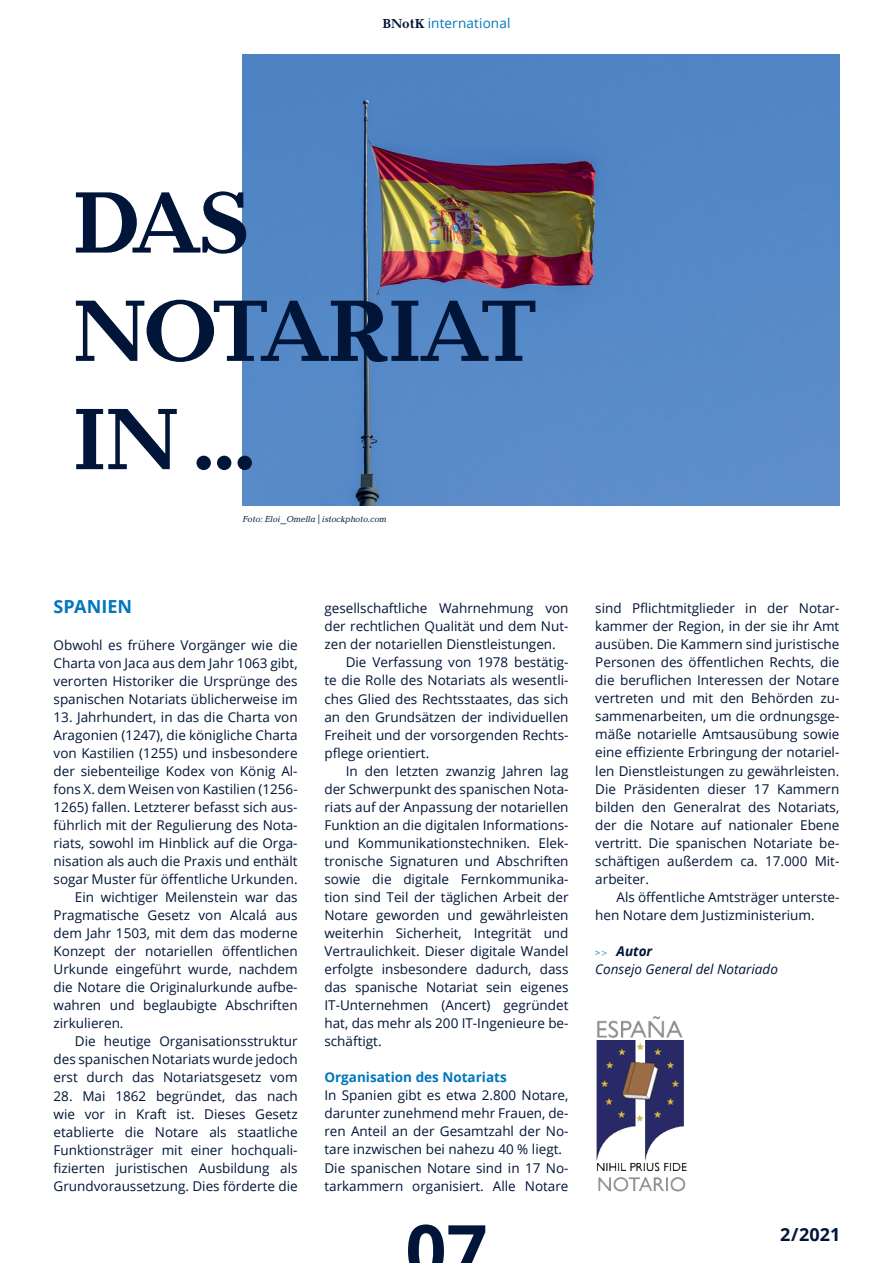
<style>
.page{position:relative;width:893px;height:1263px;background:#fff}
.page>*{position:absolute;margin:0;border:0;box-sizing:border-box;transform-origin:0 0}
.t1{font:700 90px/108.3px "Baltica";letter-spacing:-.03em;color:#001537}
.t2{font:700 72px "Open Sans";color:#001537}
.t3{font:700 18px "Open Sans";color:#0076be}
.t4{font:700 18px "Open Sans";color:#001537}
.t5{font:13.5px/18px "Open Sans";color:#001537;text-align:justify}
.t6{font:italic 13.5px/18px "Open Sans";color:#001537}
.t7{font:700 13.5px "Open Sans";color:#0076be}
.t8{font:13.5px "Open Sans";letter-spacing:.01em;color:#0076be}
.t9{font:italic 9px "Baltica";color:#001537}
.s1{font-family:"Baltica";font-weight:700;color:#001537}
.s2{font-style:normal;font-size:9px;color:#0076be}
.s3{font-family:"Baltica";font-size:9px;color:#0076be}
.s4{font-weight:700}
</style>
<div class="page">
<img style="left:242px;top:54px;width:597px;height:451px">
<img style="left:596px;top:1017px;width:90px;height:174px">
<p class="t8" style="left:383px;top:14px;width:129px"><span class="s1">BNotK</span> international</p>
<h1 class="t1" style="left:72px;top:173px;width:466px">DAS<br>NOTARIAT<br>IN ...</h1>
<p class="t9" style="left:243px;top:513px;width:145px">Foto: Eloi_Omella | istockphoto.com</p>
<h3 class="t3" style="left:54px;top:594px;width:80px">SPANIEN</h3>
<p class="t5" style="left:54px;top:635px;width:246px">Obwohl es frühere Vorgänger wie die Charta von Jaca aus dem Jahr 1063 gibt, verorten Historiker die Ursprünge des spanischen Notariats üblicherweise im</p>
<p class="t5" style="left:54px;top:707px;width:246px">13. Jahrhundert, in das die Charta von</p>
<p class="t5" style="left:54px;top:725px;width:246px">Aragonien (1247), die königliche Charta</p>
<p class="t5" style="left:54px;top:743px;width:246px">von Kastilien (1255) und insbesondere</p>
<p class="t5" style="left:54px;top:761px;width:246px">der siebenteilige Kodex von König Al-</p>
<p class="t5" style="left:54px;top:780px;width:246px">fons X. dem Weisen von Kastilien (1256-</p>
<p class="t5" style="left:54px;top:798px;width:246px">1265) fallen. Letzterer befasst sich aus-</p>
<p class="t5" style="left:54px;top:816px;width:246px">führlich mit der Regulierung des Nota-</p>
<p class="t5" style="left:54px;top:834px;width:246px">riats, sowohl im Hinblick auf die Orga-</p>
<p class="t5" style="left:54px;top:852px;width:246px">nisation als auch die Praxis und enthält</p>
<p class="t5" style="left:54px;top:870px;width:246px">sogar Muster für öffentliche Urkunden.</p>
<p class="t5" style="left:75px;top:888px;width:224px">Ein wichtiger Meilenstein war das</p>
<p class="t5" style="left:54px;top:906px;width:246px">Pragmatische Gesetz von Alcalá aus</p>
<p class="t5" style="left:54px;top:924px;width:246px">dem Jahr 1503, mit dem das moderne</p>
<p class="t5" style="left:54px;top:942px;width:246px">Konzept der notariellen öffentlichen</p>
<p class="t5" style="left:54px;top:960px;width:246px">Urkunde eingeführt wurde, nachdem</p>
<p class="t5" style="left:54px;top:978px;width:246px">die Notare die Originalurkunde aufbe-</p>
<p class="t5" style="left:54px;top:996px;width:246px">wahren und beglaubigte Abschriften</p>
<p class="t5" style="left:54px;top:1014px;width:71px">zirkulieren.</p>
<p class="t5" style="left:75px;top:1032px;width:224px">Die heutige Organisationsstruktur</p>
<p class="t5" style="left:54px;top:1050px;width:246px">des spanischen Notariats wurde jedoch</p>
<p class="t5" style="left:54px;top:1068px;width:246px">erst durch das Notariatsgesetz vom</p>
<p class="t5" style="left:54px;top:1086px;width:246px">28. Mai 1862 begründet, das nach wie vor in Kraft ist. Dieses Gesetz etablierte die Notare als staatliche Funktionsträger mit einer hochquali&shy;fizierten juristischen Ausbildung als Grundvoraussetzung. Dies förderte die</p>
<p class="t5" style="left:324px;top:599px;width:246px">gesellschaftliche Wahrnehmung von</p>
<p class="t5" style="left:324px;top:617px;width:246px">der rechtlichen Qualität und dem Nut-</p>
<p class="t5" style="left:324px;top:635px;width:233px">zen der notariellen Dienstleistungen.</p>
<p class="t5" style="left:346px;top:653px;width:224px">Die Verfassung von 1978 bestätig-</p>
<p class="t5" style="left:324px;top:671px;width:246px">te die Rolle des Notariats als wesentli-</p>
<p class="t5" style="left:324px;top:689px;width:246px">ches Glied des Rechtsstaates, das sich</p>
<p class="t5" style="left:324px;top:707px;width:246px">an den Grundsätzen der individuellen</p>
<p class="t5" style="left:324px;top:725px;width:246px">Freiheit und der vorsorgenden Rechts-</p>
<p class="t5" style="left:324px;top:743px;width:106px">pflege orientiert.</p>
<p class="t5" style="left:346px;top:761px;width:224px">In den letzten zwanzig Jahren lag</p>
<p class="t5" style="left:324px;top:779px;width:246px">der Schwerpunkt des spanischen Nota-</p>
<p class="t5" style="left:324px;top:797px;width:246px">riats auf der Anpassung der notariellen</p>
<p class="t5" style="left:324px;top:815px;width:246px">Funktion an die digitalen Informations-</p>
<p class="t5" style="left:324px;top:833px;width:246px">und Kommunikationstechniken. Elek-</p>
<p class="t5" style="left:324px;top:851px;width:246px">tronische Signaturen und Abschriften</p>
<p class="t5" style="left:324px;top:870px;width:246px">sowie die digitale Fernkommunika-</p>
<p class="t5" style="left:324px;top:888px;width:246px">tion sind Teil der täglichen Arbeit der</p>
<p class="t5" style="left:324px;top:906px;width:246px">Notare geworden und gewährleisten</p>
<p class="t5" style="left:324px;top:924px;width:246px">weiterhin Sicherheit, Integrität und</p>
<p class="t5" style="left:324px;top:942px;width:246px">Vertraulichkeit. Dieser digitale Wandel</p>
<p class="t5" style="left:324px;top:960px;width:246px">erfolgte insbesondere dadurch, dass</p>
<p class="t5" style="left:324px;top:978px;width:246px">das spanische Notariat sein eigenes</p>
<p class="t5" style="left:324px;top:996px;width:246px">IT-Unternehmen (Ancert) gegründet</p>
<p class="t5" style="left:324px;top:1014px;width:246px">hat, das mehr als 200 IT-Ingenieure be-</p>
<p class="t5" style="left:324px;top:1032px;width:59px">schäftigt.</p>
<p class="t7" style="left:324px;top:1068px;width:184px">Organisation des Notariats</p>
<p class="t5" style="left:324px;top:1086px;width:246px;text-align:left">In Spanien gibt es etwa 2.800 Notare, darunter zunehmend mehr Frauen, de&shy;ren Anteil an der Gesamtzahl der No&shy;tare inzwischen bei nahezu 40 % liegt.<br>Die spanischen Notare sind in 17 No&shy;tarkammern organisiert. Alle Notare</p>
<h2 class="t2" style="left:405px;top:1200px;width:84px">07</h2>
<p class="t5" style="left:595px;top:599px;width:246px">sind Pflichtmitglieder in der Notar&shy;kammer der Region, in der sie ihr Amt ausüben. Die Kammern sind juristische Personen des öffentlichen Rechts, die die beruflichen Interessen der Notare vertreten und mit den Behörden zu&shy;sammenarbeiten, um die ordnungsge&shy;mäße notarielle Amtsausübung sowie eine effiziente Erbringung der notariel&shy;len Dienstleistungen zu gewährleisten.<br>Die Präsidenten dieser 17 Kammern bilden den Generalrat des Notariats, der die Notare auf nationaler Ebene vertritt. Die spanischen Notariate be&shy;schäftigen außerdem ca. 17.000 Mit&shy;arbeiter.</p>
<p class="t5" style="left:595px;top:887px;width:246px;text-indent:21px">Als öffentliche Amtsträger unterste&shy;hen Notare dem Justizministerium.</p>
<p class="t6" style="left:595px;top:942px;width:184px"><span class="s2">&gt;</span><span class="s3">&gt;</span> <span class="s4">Autor<br></span>Consejo General del Notariado</p>
<h3 class="t4" style="left:780px;top:1221px;width:62px">2/2021</h3>
</div>
